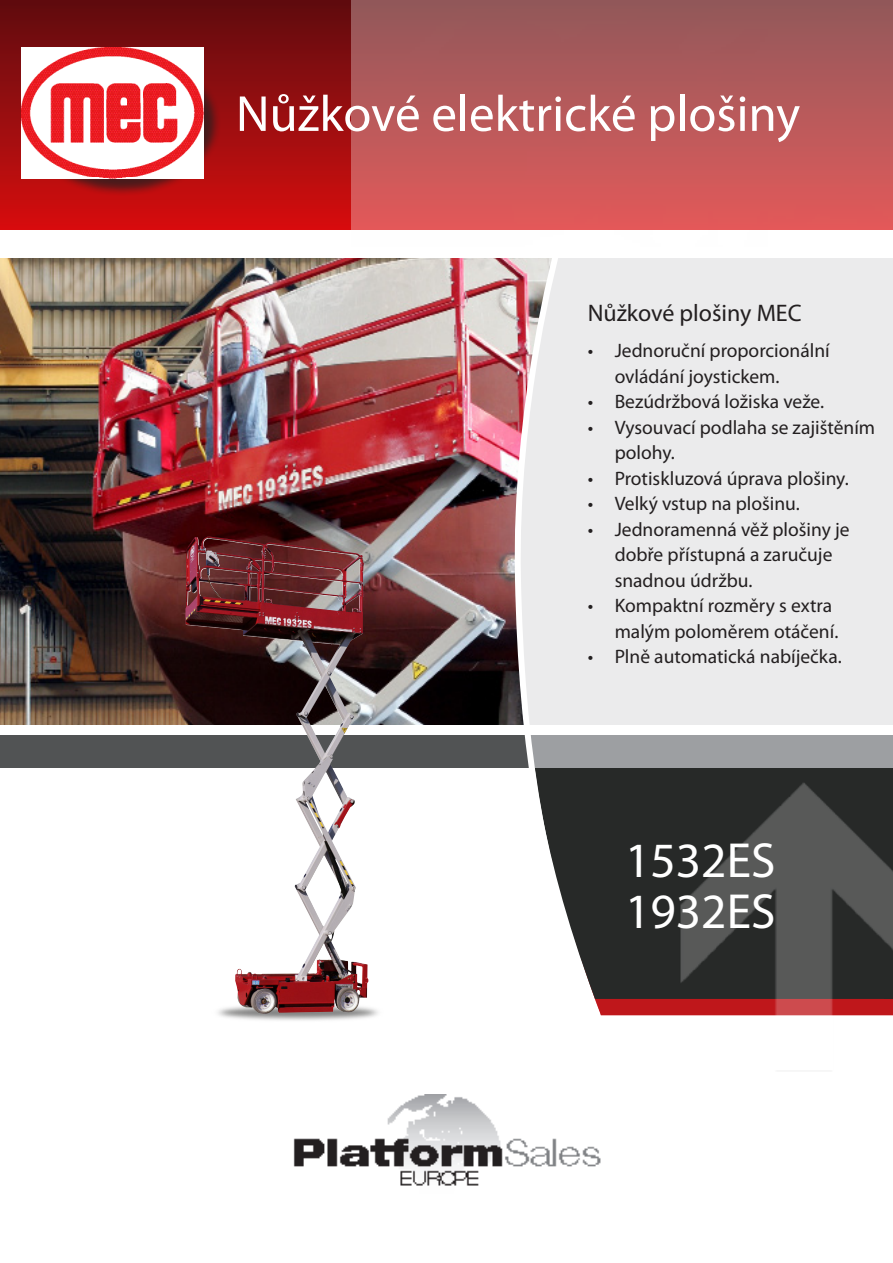
<style>
.page{position:relative;width:893px;height:1263px;background:#fff}
.page>*{position:absolute;margin:0;border:0;box-sizing:border-box;transform-origin:0 0}
.t1{font:51px "Myriad Pro";color:#fff}
.t2{font:49.5px "Myriad Pro";color:#fff}
.t3{font:24px "Myriad Pro";color:#231f20}
.t4{font:19.5px/25.5px "Myriad Pro";color:#231f20}
</style>
<div class="page">
<img style="left:0;top:258px;width:514px;height:467px">
<div style="left:0;top:731px;width:893px;height:36px;background:#515354"></div>
<div style="left:605px;top:258px;width:288px;height:467px;background:#ebebec"></div>
<img style="left:387px;top:1094px;width:214px;height:92px">
<div style="left:605px;top:767px;width:33px;height:232px;background:#272928"></div>
<div style="left:0;top:0;width:893px;height:240px;background:linear-gradient(to bottom,#5e0c0f,#db0e0e)"></div>
<div style="left:0;top:230px;width:893px;height:28px;background:#fff"></div>
<img style="left:218px;top:839px;width:169px;height:328px">
<img style="left:351px;top:0;width:542px;height:230px">
<div style="left:23px;top:50px;width:198px;height:147px;background:#231f20;opacity:.75"></div>
<img style="left:21px;top:48px;width:182px;height:130px">
<div style="left:530px;top:731px;width:363px;height:36px;background:#9d9fa2"></div>
<img style="left:638px;top:767px;width:255px;height:249px">
<svg style="left:514px;top:258px;width:91px;height:758px"></svg>
<div style="left:0;top:725px;width:893px;height:9px;background:#fff"></div>
<img style="left:185px;top:536px;width:136px;height:478px">
<p class="t1" style="left:236px;top:82px;width:566px">Nůžkové elektrické plošiny</p>
<p class="t3" style="left:588px;top:298px;width:216px">Nůžkové plošiny MEC</p>
<p class="t4" style="left:615px;top:338px;width:217px;text-indent:-27px">• Jednoruční proporcionální ovládání joystickem.</p>
<p class="t4" style="left:588px;top:389px;width:238px">• Bezúdržbová ložiska veže.</p>
<p class="t4" style="left:615px;top:414px;width:262px;text-indent:-27px">• Vysouvací podlaha se zajištěním polohy.</p>
<p class="t4" style="left:588px;top:465px;width:263px">• Protiskluzová úprava plošiny.</p>
<p class="t4" style="left:588px;top:491px;width:214px">• Velký vstup na plošinu.</p>
<p class="t4" style="left:615px;top:516px;width:236px;text-indent:-27px">• Jednoramenná věž plošiny je dobře přístupná a zaručuje snadnou údržbu.</p>
<p class="t4" style="left:615px;top:593px;width:225px;text-indent:-27px">• Kompaktní rozměry s extra malým poloměrem otáčení.</p>
<p class="t4" style="left:588px;top:644px;width:256px">• Plně automatická nabíječka.</p>
<p class="t2" style="left:625px;top:800px;width:108px">UL25</p>
<p class="t2" style="left:625px;top:851px;width:108px">UL32</p>
<p class="t2" style="left:625px;top:902px;width:108px">UL40</p>
<p class="t2" style="left:625px;top:830px;width:152px">1532ES</p>
<p class="t2" style="left:625px;top:881px;width:152px">1932ES</p>
</div>
